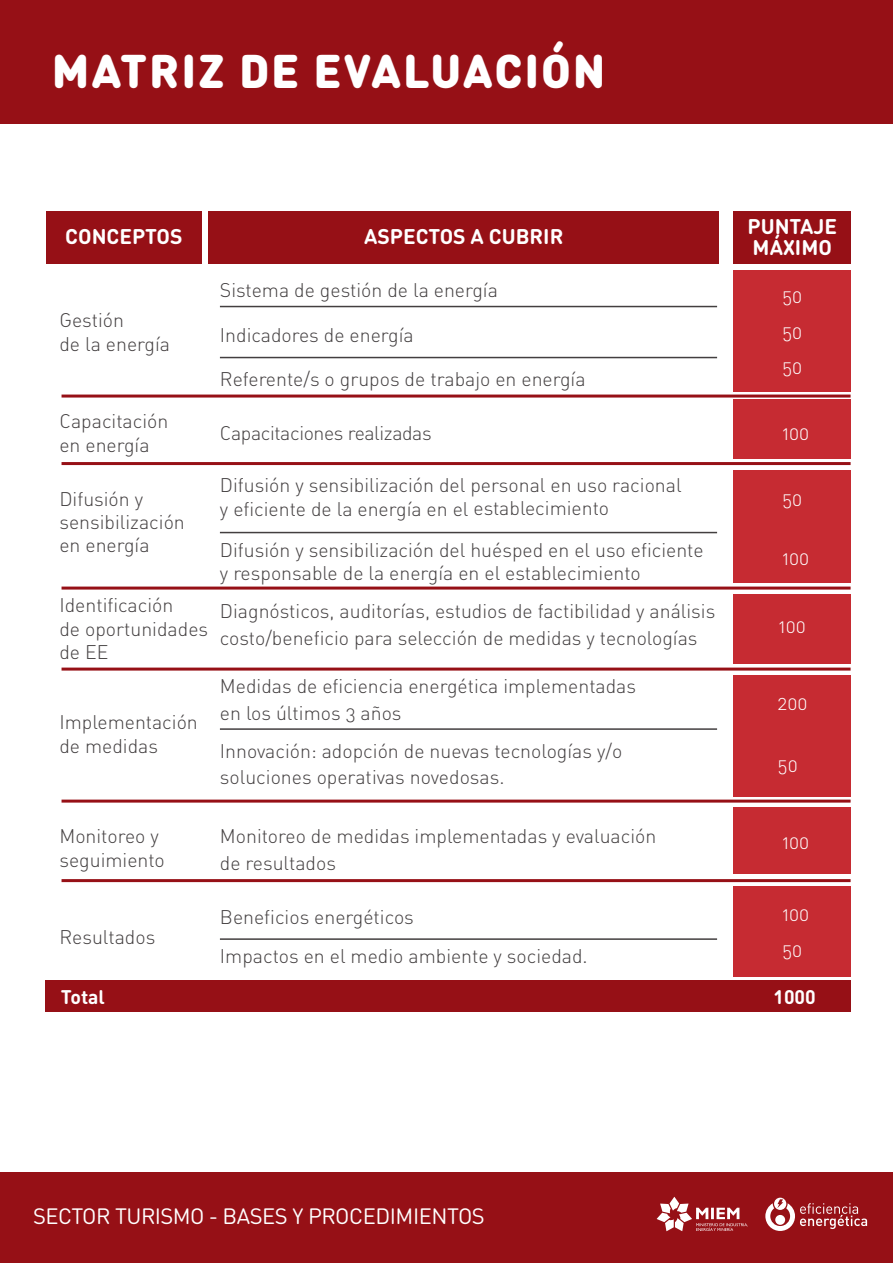
<style>
.page{position:relative;width:893px;height:1263px;background:#fff}
.page>*{position:absolute;margin:0;border:0;box-sizing:border-box;transform-origin:0 0}
.t1{font:900 46.65px "DIN Round Pro";letter-spacing:.04em;color:#fff}
.t2{font:21.9px "DIN Round Pro";letter-spacing:-.02em;color:#fff}
.t3{font:700 21px/20.5px "DIN Round Pro";color:#fff}
.t4{font:19.5px/23.4px "DIN Light Alternate";color:#433f40}
.t5{font:19.5px/35.4px "DIN Light Alternate";color:#fff;text-align:justify}
.t6{font:19.5px "DIN Light Alternate";letter-spacing:-.02em;color:#433f40}
.t7{font:700 19.5px "DIN Round Pro";color:#fff}
</style>
<div class="page">
<div style="left:0;top:0;width:893px;height:123px;background:#961016"></div>
<div style="left:46px;top:211px;width:156px;height:53px;background:#961016"></div>
<div style="left:208px;top:211px;width:511px;height:53px;background:#961016"></div>
<div style="left:45px;top:980px;width:805px;height:32px;background:#961016"></div>
<div style="left:733px;top:211px;width:118px;height:53px;background:#961016"></div>
<div style="left:733px;top:270px;width:118px;height:122px;background:#c62b32"></div>
<div style="left:733px;top:399px;width:118px;height:59px;background:#c62b32"></div>
<div style="left:733px;top:470px;width:118px;height:112px;background:#c62b32"></div>
<div style="left:733px;top:594px;width:118px;height:69px;background:#c62b32"></div>
<div style="left:733px;top:675px;width:118px;height:122px;background:#c62b32"></div>
<div style="left:733px;top:807px;width:118px;height:66px;background:#c62b32"></div>
<div style="left:733px;top:886px;width:118px;height:91px;background:#c62b32"></div>
<hr style="left:220px;top:532px;width:497px;height:1px;background:#433f40">
<hr style="left:220px;top:306px;width:497px;height:1px;background:#433f40">
<hr style="left:220px;top:357px;width:497px;height:1px;background:#433f40">
<hr style="left:220px;top:728px;width:497px;height:2px;background:#433f40">
<hr style="left:220px;top:938px;width:497px;height:2px;background:#433f40">
<hr style="left:62px;top:395px;width:789px;height:3px;background:#961016">
<hr style="left:62px;top:462px;width:789px;height:3px;background:#961016">
<hr style="left:62px;top:587px;width:789px;height:3px;background:#961016">
<hr style="left:62px;top:668px;width:789px;height:3px;background:#961016">
<hr style="left:62px;top:800px;width:789px;height:3px;background:#961016">
<hr style="left:62px;top:879px;width:789px;height:3px;background:#961016">
<div style="left:1px;top:1173px;width:892px;height:90px;background:#961016"></div>
<svg style="left:657px;top:1197px;width:91px;height:34px"></svg>
<div style="left:774px;top:1198px;width:12px;height:12px;background:#fff;border-radius:50%"></div>
<svg style="left:765px;top:1199px;width:102px;height:32px"></svg>
<h1 class="t1" style="left:52px;top:36px;width:555px">MATRIZ DE EVALUACIÓN</h1>
<p class="t3" style="left:65px;top:226px;width:119px">CONCEPTOS</p>
<p class="t3" style="left:364px;top:226px;width:201px">ASPECTOS A CUBRIR</p>
<p class="t3" style="left:747px;top:215px;width:91px">PUNTAJE<br>MÁXIMO</p>
<p class="t4" style="left:59px;top:308px;width:112px">Gestión<br>de la energía</p>
<p class="t4" style="left:59px;top:409px;width:110px">Capacitación en energía</p>
<p class="t4" style="left:59px;top:487px;width:127px">Difusión y sensibilización en energía</p>
<p class="t4" style="left:59px;top:593px;width:150px">Identificación<br>de oportunidades de EE</p>
<p class="t4" style="left:59px;top:710px;width:140px">Implementación de medidas</p>
<p class="t4" style="left:59px;top:824px;width:107px">Monitoreo y seguimiento</p>
<p class="t4" style="left:220px;top:278px;width:280px">Sistema de gestión de la energía</p>
<p class="t4" style="left:220px;top:323px;width:195px">Indicadores de energía</p>
<p class="t4" style="left:220px;top:367px;width:367px">Referente/s o grupos de trabajo en energía</p>
<p class="t6" style="left:220px;top:421px;width:213px">Capacitaciones realizadas</p>
<p class="t4" style="left:220px;top:473px;width:463px">Difusión y sensibilización del personal en uso racional y eficiente de la energía en el establecimiento</p>
<p class="t4" style="left:220px;top:538px;width:485px">Difusión y sensibilización del huésped en el uso eficiente y responsable de la energía en el establecimiento</p>
<p class="t4" style="left:220px;top:598px;width:497px;line-height:26.4px">Diagnósticos, auditorías, estudios de factibilidad y análisis costo/beneficio para selección de medidas y tecnologías</p>
<p class="t4" style="left:220px;top:673px;width:418px;line-height:26.4px">Medidas de eficiencia energética implementadas en los últimos 3 años</p>
<p class="t4" style="left:220px;top:737px;width:404px;line-height:26.4px">Innovación: adopción de nuevas tecnologías y/o soluciones operativas novedosas.</p>
<p class="t4" style="left:220px;top:823px;width:438px;line-height:26.4px">Monitoreo de medidas implementadas y evaluación de resultados</p>
<p class="t4" style="left:59px;top:925px;width:97px">Resultados</p>
<p class="t4" style="left:220px;top:898px;width:369px;line-height:38.4px">Beneficios energéticos<br>Impactos en el medio ambiente y sociedad.</p>
<p class="t5" style="left:782px;top:278px;width:21px">50<br>50<br>50</p>
<p class="t5" style="left:782px;top:415px;width:28px">100</p>
<p class="t5" style="left:782px;top:481px;width:21px">50</p>
<p class="t5" style="left:782px;top:540px;width:28px">100</p>
<p class="t5" style="left:779px;top:608px;width:28px">100</p>
<p class="t5" style="left:778px;top:685px;width:31px">200</p>
<p class="t5" style="left:778px;top:747px;width:21px">50</p>
<p class="t5" style="left:782px;top:824px;width:28px">100</p>
<p class="t5" style="left:782px;top:896px;width:28px">100<br>50</p>
<p class="t7" style="left:61px;top:983px;width:45px">Total</p>
<p class="t7" style="left:773px;top:983px;width:44px">1000</p>
<p class="t2" style="left:33px;top:1201px;width:453px">SECTOR TURISMO - BASES Y PROCEDIMIENTOS</p>
</div>
